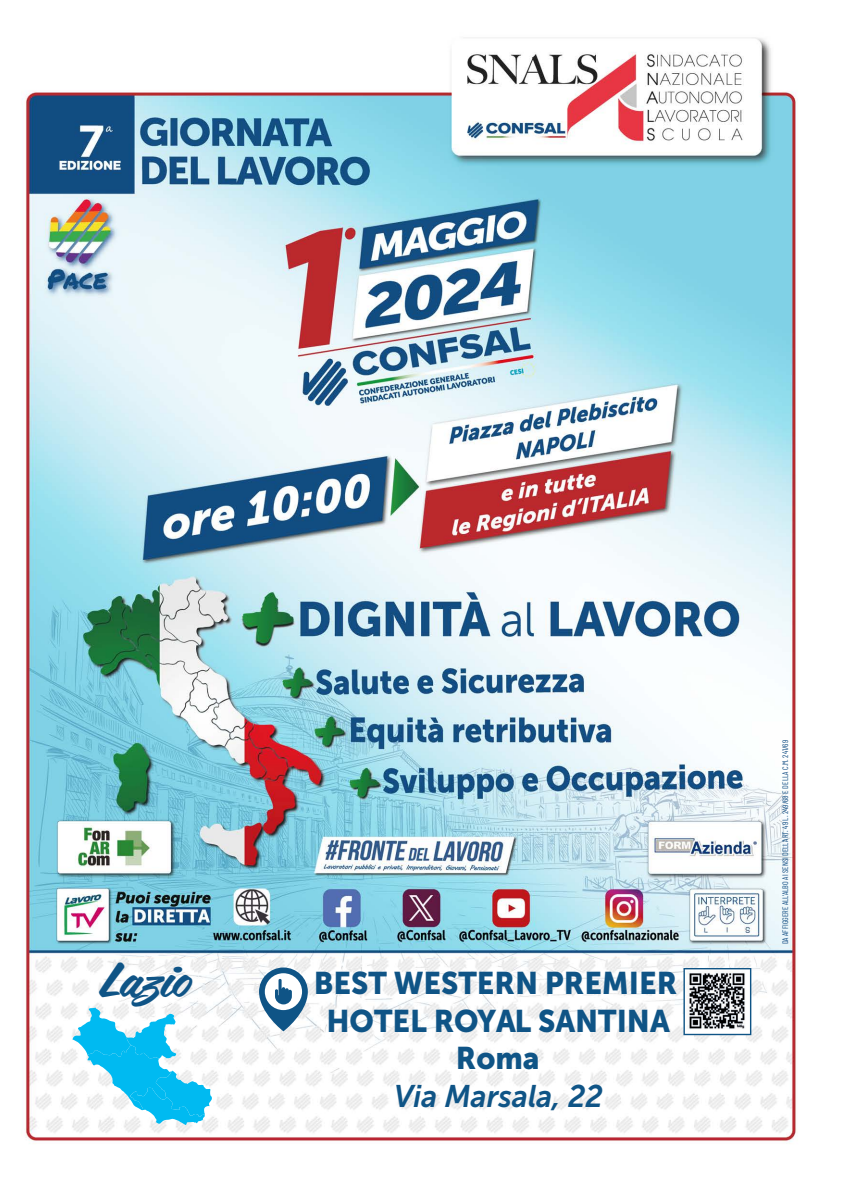
<style>
.page{position:relative;width:842px;height:1191px;background:#fff}
.page>*{position:absolute;margin:0;border:0;box-sizing:border-box;transform-origin:0 0}
.t1{font:46.6px "Coffee Service";color:#0f5486;scale:1.06 1}
.t2{font:31.1px/37.4px "Museo Sans 900";color:#0f5486;text-align:center;scale:.96 1}
.t3{font:italic 31.1px "Museo Sans 700";color:#0f5486;scale:.96 1}
.t4{font:8px "Barlow Condensed";color:#114d83}
</style>
<div class="page">
<img style="left:22px;top:37px;width:776px;height:1107px">
<svg style="left:72px;top:1007px;width:140px;height:118px"></svg>
<svg style="left:259px;top:967px;width:49px;height:64px;fill:#0f5486"></svg>
<div style="left:265px;top:973px;width:37px;height:37px;background:#fff;border-radius:50%"></div>
<svg style="left:275px;top:979px;width:17px;height:25px"></svg>
<svg style="left:683px;top:968px;width:68px;height:67px"></svg>
<h1 class="t1" style="left:100px;top:948px;width:87px">Lazio</h1>
<h2 class="t2" style="left:314px;top:964px;width:380px">BEST WESTERN PREMIER<br>HOTEL ROYAL SANTINA<br>Roma</h2>
<h2 class="t3" style="left:394px;top:1078px;width:219px">Via Marsala, 22</h2>
<p class="t4" style="left:779px;top:944px;width:206px;rotate:-90deg">DA AFFIGGERE ALL’ALBO AI SENSI DELL’ART. 49 L. 249/68 E DELLA C.M. 241/69</p>
</div>
